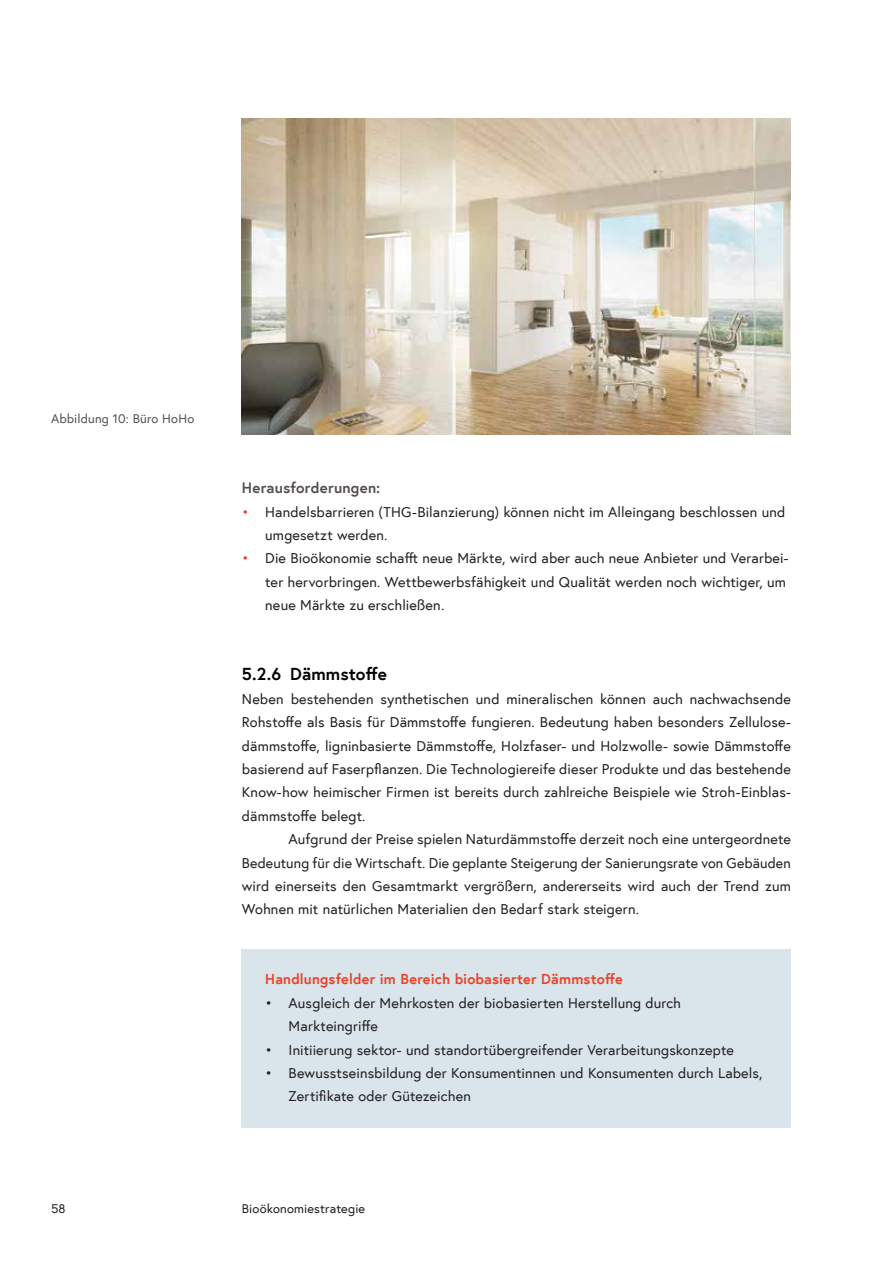
<style>
.page{position:relative;width:893px;height:1263px;background:#fff}
.page>*{position:absolute;margin:0;border:0;box-sizing:border-box;transform-origin:0 0}
.t1{font:700 17.25px "Europa Austria";letter-spacing:.005em;color:#000}
.t2{font:700 15px "Europa Austria";letter-spacing:.015em;color:#554f50}
.t3{font:14.4px/23.4px "Europa Austria";letter-spacing:.01em;color:#221f20}
.t4{font:700 14.4px "Europa Austria";letter-spacing:.01em;color:#e84329}
.t5{font:12.75px "Europa Austria";letter-spacing:.01em;color:#221f20}
.t6{font:12.75px "Europa Austria";letter-spacing:.015em;color:#554f50}
.s1{color:#e84329}
</style>
<div class="page">
<div style="left:242px;top:950px;width:549px;height:61px;background:#dae5eb"></div>
<div style="left:242px;top:973px;width:549px;height:85px;background:#dae5eb"></div>
<div style="left:242px;top:1043px;width:549px;height:85px;background:#dae5eb"></div>
<img style="left:242px;top:119px;width:549px;height:316px">
<p class="t6" style="left:51px;top:410px;width:145px">Abbildung 10: Büro HoHo</p>
<p class="t2" style="left:242px;top:478px;width:140px">Herausforderungen:</p>
<p class="t3" style="left:265px;top:500px;width:522px;text-indent:-23px"><span class="s1">•</span> Handelsbarrieren (THG-Bilanzierung) können nicht im Alleingang beschlossen und umgesetzt werden.</p>
<p class="t3" style="left:265px;top:546px;width:525px;text-indent:-23px"><span class="s1">•</span> Die Bioökonomie schafft neue Märkte, wird aber auch neue Anbieter und Verarbei&shy;ter hervorbringen. Wettbewerbsfähigkeit und Qualität werden noch wichtiger, um neue Märkte zu erschließen.</p>
<p class="t1" style="left:242px;top:662px;width:147px">5.2.6 Dämmstoffe</p>
<p class="t3" style="left:242px;top:687px;width:551px;text-align:justify">Neben bestehenden synthetischen und mineralischen können auch nachwachsende Rohstoffe als Basis für Dämmstoffe fungieren. Bedeutung haben besonders Zellulose&shy;dämmstoffe, ligninbasierte Dämmstoffe, Holzfaser- und Holzwolle- sowie Dämmstoffe basierend auf Faserpflanzen. Die Technologiereife dieser Produkte und das bestehende Know-how heimischer Firmen ist bereits durch zahlreiche Beispiele wie Stroh-Einblas&shy;dämmstoffe belegt.</p>
<p class="t3" style="left:242px;top:827px;width:551px;text-align:justify;text-indent:47px">Aufgrund der Preise spielen Naturdämmstoffe derzeit noch eine untergeordnete Bedeutung für die Wirtschaft. Die geplante Steigerung der Sanierungsrate von Gebäuden wird einerseits den Gesamtmarkt vergrößern, andererseits wird auch der Trend zum Wohnen mit natürlichen Materialien den Bedarf stark steigern.</p>
<p class="t4" style="left:265px;top:969px;width:359px">Handlungsfelder im Bereich biobasierter Dämmstoffe</p>
<p class="t3" style="left:289px;top:991px;width:394px;text-indent:-23px">• Ausgleich der Mehrkosten der biobasierten Herstellung durch<br>Markteingriffe</p>
<p class="t3" style="left:265px;top:1037px;width:470px">• Initiierung sektor- und standortübergreifender Verarbeitungskonzepte</p>
<p class="t3" style="left:289px;top:1061px;width:475px;text-indent:-23px">• Bewusstseinsbildung der Konsumentinnen und Konsumenten durch Labels,<br>Zertifikate oder Gütezeichen</p>
<p class="t5" style="left:51px;top:1200px;width:16px">58</p>
<p class="t5" style="left:242px;top:1200px;width:125px">Bioökonomiestrategie</p>
</div>
